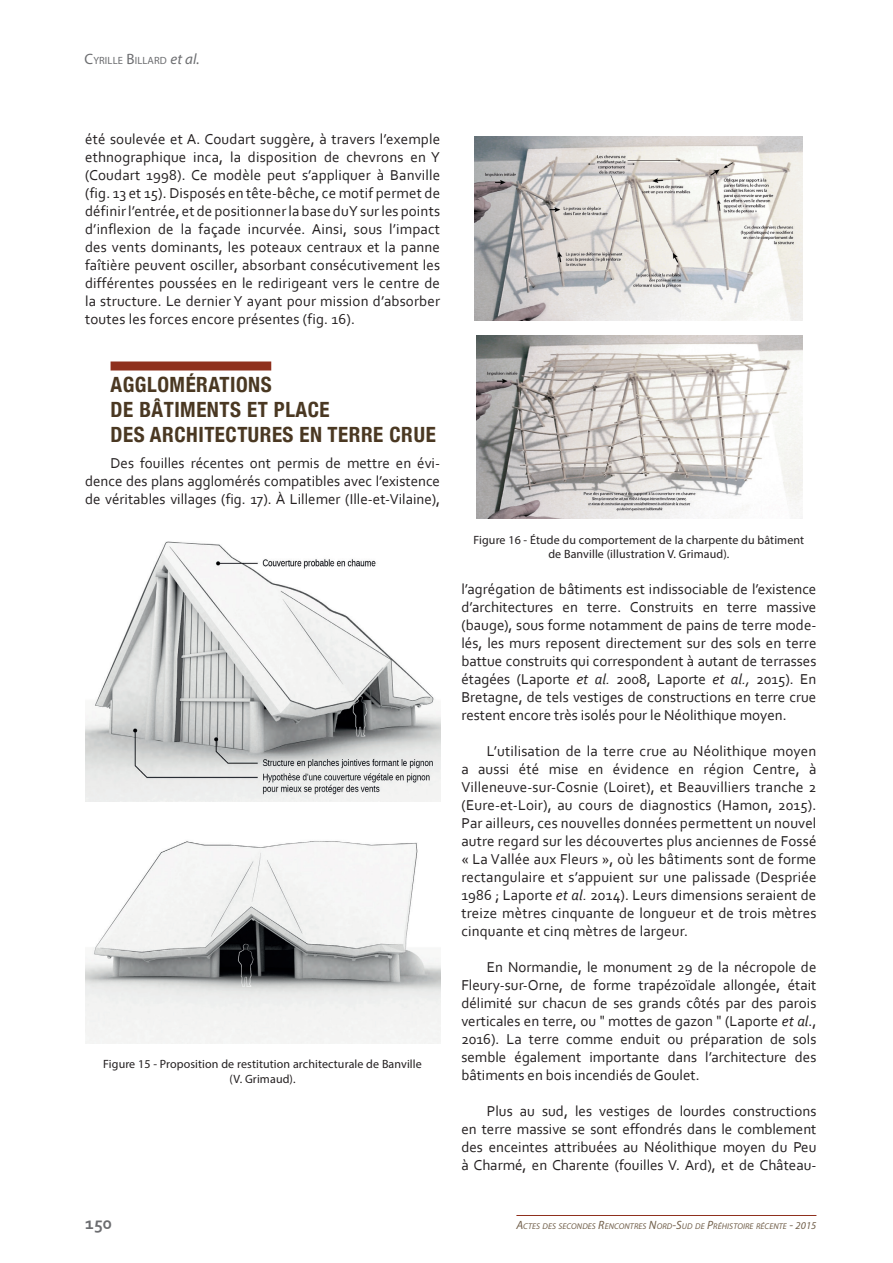
<style>
.page{position:relative;width:893px;height:1263px;background:#fff}
.page>*{position:absolute;margin:0;border:0;box-sizing:border-box;transform-origin:0 0}
.titre_1{font:700 condensed 21px/25.2px "Helvetica Neue";letter-spacing:.025em;color:#4a3822}
.t1{font:700 18px "Corbel";color:#6c6d70}
.texte_auteur{font:15px/18px "Corbel";color:#231f20;text-align:justify}
.légende{font:12px/14.4px "Myriad Pro";letter-spacing:.01em;color:#231f20;text-align:center}
.t2{font:10.5px "Myriad Pro";letter-spacing:.015em;color:#6c6d70}
.t3{font:italic 8.4px "Myriad Pro";letter-spacing:.015em;color:#72604b}
.s1{font-size:15px}
.s2{font-style:italic;font-size:15px}
.s3{font-style:italic}
.s4{font-family:"Myriad Pro"}
.s5{font-size:12px}
.s6{font-size:10.5px}
</style>
<div class="page">
<hr style="left:516px;top:1215px;width:300px;height:1px;background:#8f301d">
<div style="left:111px;top:361px;width:160px;height:9px;background:#8f301d"></div>
<img style="left:85px;top:541px;width:355px;height:503px">
<img style="left:475px;top:136px;width:327px;height:184px">
<img style="left:476px;top:335px;width:327px;height:184px">
<p class="t2" style="left:85px;top:54px;width:117px"><span class="s1">C</span>YRILLE <span class="s1">B</span>ILLARD <span class="s2">et al.</span></p>
<p class="texte_auteur" style="left:85px;top:130px;width:357px">été soulevée et A. Coudart suggère, à travers l’exemple ethnographique inca, la disposition de chevrons en Y (Coudart 1998). Ce modèle peut s’appliquer à Banville (fig. 13 et 15). Disposés en tête-bêche, ce motif permet de définir l’entrée, et de positionner la base du Y sur les points d’inflexion de la façade incurvée. Ainsi, sous l’impact des vents dominants, les poteaux centraux et la panne faîtière peuvent osciller, absorbant consécutivement les différentes poussées en le redirigeant vers le centre de la structure. Le dernier Y ayant pour mission d’absorber toutes les forces encore présentes (fig. 16).</p>
<p class="titre_1" style="left:111px;top:370px;width:327px">AGGLOMÉRATIONS<br>DE BÂTIMENTS ET PLACE<br>DES ARCHITECTURES EN TERRE CRUE</p>
<p class="texte_auteur" style="left:85px;top:454px;width:357px;text-indent:26px">Des fouilles récentes ont permis de mettre en évi&shy;dence des plans agglomérés compatibles avec l’existence de véritables villages (fig. 17). À Lillemer (Ille-et-Vilaine),</p>
<p class="légende" style="left:103px;top:1057px;width:320px">Figure 15 - Proposition de restitution architecturale de Banville (V. Grimaud).</p>
<p class="t1" style="left:85px;top:1211px;width:28px">150</p>
<p class="légende" style="left:474px;top:532px;width:332px">Figure 16 - Étude du comportement de la charpente du bâtiment de Banville (illustration V. Grimaud).</p>
<p class="texte_auteur" style="left:461px;top:580px;width:357px">l’agrégation de bâtiments est indissociable de l’existence d’architectures en terre. Construits en terre massive (bauge), sous forme notamment de pains de terre mode&shy;lés, les murs reposent directement sur des sols en terre battue construits qui correspondent à autant de terrasses étagées (Laporte <span class="s3">et al.</span> 2008, Laporte <span class="s3">et al.,</span> 2015). En Bretagne, de tels vestiges de constructions en terre crue restent encore très isolés pour le Néolithique moyen.</p>
<p class="texte_auteur" style="left:461px;top:742px;width:357px;text-indent:26px">L’utilisation de la terre crue au Néolithique moyen a aussi été mise en évidence en région Centre, à Villeneuve-sur-Cosnie (Loiret), et Beauvilliers tranche 2 (Eure-et-Loir), au cours de diagnostics (Hamon, 2015).<br>Par ailleurs, ces nouvelles données permettent un nouvel autre regard sur les découvertes plus anciennes de Fossé « La Vallée aux Fleurs », où les bâtiments sont de forme rectangulaire et s’appuient sur une palissade (Despriée 1986 ; Laporte <span class="s3">et al.</span> 2014). Leurs dimensions seraient de treize mètres cinquante de longueur et de trois mètres cinquante et cinq mètres de largeur.</p>
<p class="texte_auteur" style="left:461px;top:958px;width:357px;text-indent:26px">En Normandie, le monument 29 de la nécropole de Fleury-sur-Orne, de forme trapézoïdale allongée, était délimité sur chacun de ses grands côtés par des parois verticales en terre, ou <span class="s4">"</span> mottes de gazon <span class="s4">"</span> (Laporte <span class="s3">et al</span>., 2016). La terre comme enduit ou préparation de sols semble également importante dans l’architecture des bâtiments en bois incendiés de Goulet.</p>
<p class="texte_auteur" style="left:461px;top:1102px;width:357px;text-indent:26px">Plus au sud, les vestiges de lourdes constructions en terre massive se sont effondrés dans le comblement des enceintes attribuées au Néolithique moyen du Peu à Charmé, en Charente (fouilles V. Ard), et de Château-</p>
<p class="t3" style="left:516px;top:1220px;width:302px"><span class="s5">A</span>CTES DES SECONDES <span class="s5">R</span>ENCONTRES <span class="s5">N</span>ORD<span class="s5">-S</span>UD DE <span class="s5">P</span>RÉHISTOIRE RÉCENTE <span class="s5">-</span> <span class="s6">2015</span></p>
</div>
